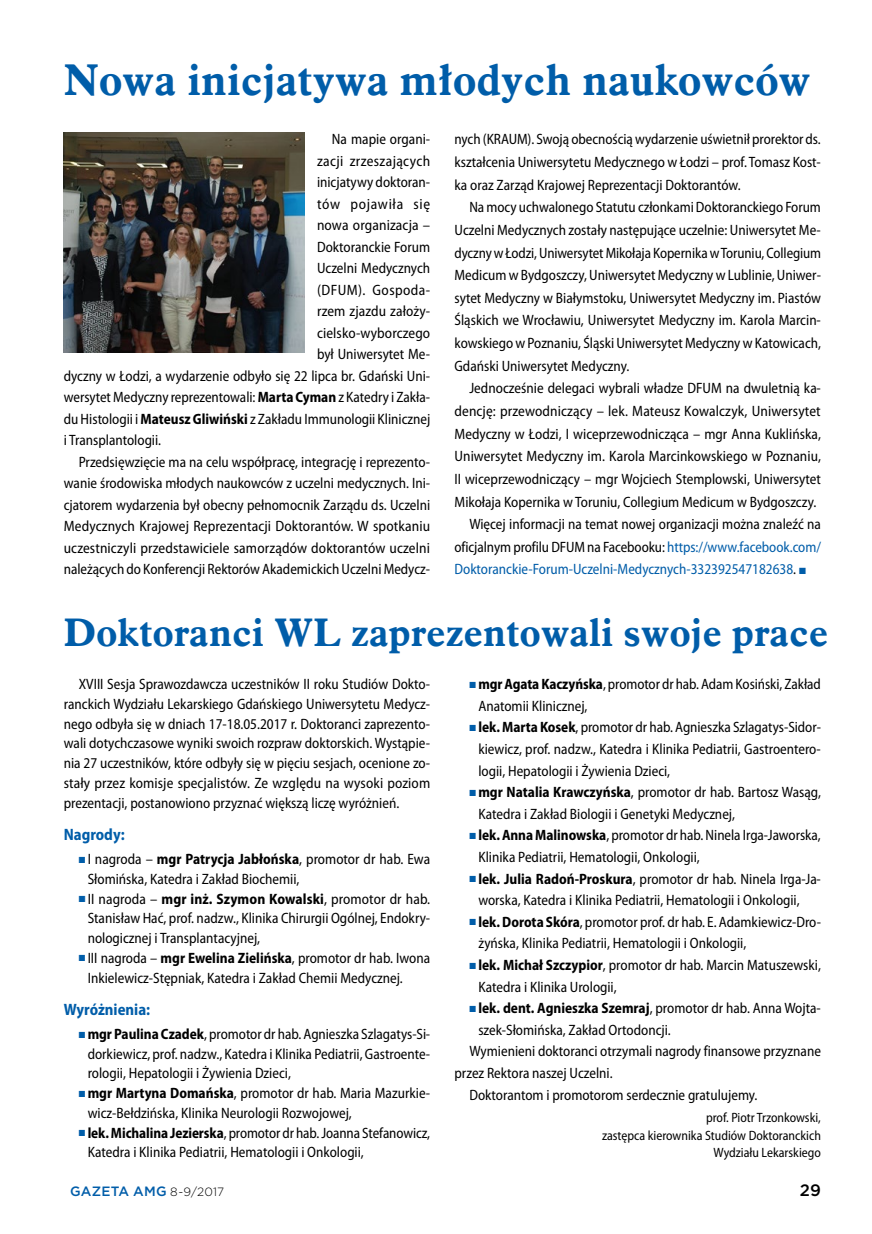
<style>
.page{position:relative;width:872px;height:1234px;background:#fff}
.page>*{position:absolute;margin:0;border:0;box-sizing:border-box;transform-origin:0 0}
.t1{font:700 43.5px "Aldine 721 EU";letter-spacing:.005em;color:#005da9}
.t2{font:700 39px "Aldine 721 EU";letter-spacing:.005em;color:#005da9}
.t3{font:700 semi-condensed 16.5px "Myriad Pro";color:#005da9;scale:.96 1}
.t4{font:500 16.5px "Gotham";color:#000}
.t5{font:semi-condensed 15px/19.6px "Myriad Pro";color:#000;scale:.96 1}
.t6{font:semi-condensed 15px/22.6px "Myriad Pro";color:#000;scale:.95 1}
.t7{font:semi-condensed 15px/19.6px "Myriad Pro";color:#000;text-align:justify}
.t8{font:semi-condensed 15px "Myriad Pro";color:#005da9;scale:.96 1}
.t9{font:700 semi-condensed 15px "Myriad Pro";color:#000;scale:.96 1}
.t10{font:semi-condensed 15px "Myriad Pro";letter-spacing:.025em;color:#000}
.t11{font:semi-condensed 15px "Myriad Pro";letter-spacing:.03em;color:#000}
.t12{font:semi-condensed 15px "Myriad Pro";letter-spacing:.05em;color:#000}
.t13{font:semi-condensed 13.5px/17.9px "Myriad Pro";color:#000;text-align:right;scale:.96 1}
.t14{font:500 13.5px "Gotham";letter-spacing:.015em;color:#005da9}
.s1{font-weight:700}
.s2{color:#005da9}
.s3{color:#000}
.s4{font-weight:400}
.s5{font-weight:300;font-size:12px;color:#000}
</style>
<div class="page">
<img style="left:64px;top:133px;width:240px;height:219px">
<h1 class="t1" style="left:64px;top:53px;width:748px">Nowa inicjatywa młodych naukowców</h1>
<p class="t5" style="left:332px;top:129px;width:104px">Na mapie organi-</p>
<p class="t10" style="left:317px;top:152px;width:115px">zacji zrzeszających</p>
<p class="t5" style="left:317px;top:172px;width:119px">inicjatywy doktoran-</p>
<p class="t12" style="left:317px;top:195px;width:115px">tów pojawiła się</p>
<p class="t7" style="left:317px;top:215px;width:115px">nowa organizacja –</p>
<p class="t5" style="left:317px;top:237px;width:119px">Doktoranckie Forum</p>
<p class="t5" style="left:317px;top:258px;width:119px">Uczelni Medycznych</p>
<p class="t11" style="left:317px;top:281px;width:115px">(DFUM). Gospoda-</p>
<p class="t7" style="left:317px;top:301px;width:115px">rzem zjazdu założy-</p>
<p class="t7" style="left:317px;top:323px;width:115px">cielsko-wyborczego</p>
<p class="t5" style="left:317px;top:344px;width:119px">był Uniwersytet Me-</p>
<p class="t5" style="left:64px;top:366px;width:383px">dyczny w Łodzi, a wydarzenie odbyło się 22 lipca br. Gdański Uni-</p>
<p class="t5" style="left:64px;top:387px;width:383px">wersytet Medyczny reprezentowali: <span class="s1">Marta Cyman</span> z Katedry i Zakła-</p>
<p class="t5" style="left:64px;top:409px;width:383px">du Histologii i <span class="s1">Mateusz Gliwiński</span> z Zakładu Immunologii Klinicznej</p>
<p class="t5" style="left:64px;top:430px;width:103px">i Transplantologii.</p>
<p class="t5" style="left:79px;top:452px;width:368px">Przedsięwzięcie ma na celu współpracę, integrację i reprezento-</p>
<p class="t5" style="left:64px;top:473px;width:383px">wanie środowiska młodych naukowców z uczelni medycznych. Ini-</p>
<p class="t5" style="left:64px;top:495px;width:383px">cjatorem wydarzenia był obecny pełnomocnik Zarządu ds. Uczelni</p>
<p class="t7" style="left:64px;top:516px;width:368px">Medycznych Krajowej Reprezentacji Doktorantów. W spotkaniu</p>
<p class="t7" style="left:64px;top:537px;width:368px">uczestniczyli przedstawiciele samorządów doktorantów uczelni</p>
<p class="t5" style="left:64px;top:559px;width:383px">należących do Konferencji Rektorów Akademickich Uczelni Medycz-</p>
<p class="t6" style="left:454px;top:128px;width:387px;text-align:justify">nych (KRAUM). Swoją obecnością wydarzenie uświetnił prorektor ds. kształcenia Uniwersytetu Medycznego w Łodzi – prof. Tomasz Kost&shy;ka oraz Zarząd Krajowej Reprezentacji Doktorantów.</p>
<p class="t6" style="left:454px;top:196px;width:387px;text-align:justify;text-indent:15px">Na mocy uchwalonego Statutu członkami Doktoranckiego Forum Uczelni Medycznych zostały następujące uczelnie: Uniwersytet Me&shy;dyczny w Łodzi, Uniwersytet Mikołaja Kopernika w Toruniu, Collegium Medicum w Bydgoszczy, Uniwersytet Medyczny w Lublinie, Uniwer&shy;sytet Medyczny w Białymstoku, Uniwersytet Medyczny im. Piastów Śląskich we Wrocławiu, Uniwersytet Medyczny im. Karola Marcin&shy;kowskiego w Poznaniu, Śląski Uniwersytet Medyczny w Katowicach, Gdański Uniwersytet Medyczny.</p>
<p class="t5" style="left:469px;top:378px;width:368px">Jednocześnie delegaci wybrali władze DFUM na dwuletnią ka-</p>
<p class="t7" style="left:454px;top:401px;width:368px">dencję: przewodniczący – lek. Mateusz Kowalczyk, Uniwersytet</p>
<p class="t7" style="left:454px;top:423px;width:368px">Medyczny w Łodzi, I wiceprzewodnicząca – mgr Anna Kuklińska,</p>
<p class="t7" style="left:454px;top:446px;width:368px">Uniwersytet Medyczny im. Karola Marcinkowskiego w Poznaniu,</p>
<p class="t5" style="left:454px;top:468px;width:383px">II wiceprzewodniczący – mgr Wojciech Stemplowski, Uniwersytet</p>
<p class="t5" style="left:454px;top:491px;width:378px">Mikołaja Kopernika w Toruniu, Collegium Medicum w Bydgoszczy.</p>
<p class="t5" style="left:469px;top:514px;width:368px">Więcej informacji na temat nowej organizacji można znaleźć na</p>
<p class="t6" style="left:454px;top:535px;width:387px">oficjalnym profilu DFUM na Facebooku: <span class="s2">https://www.facebook.com/</span></p>
<p class="t8" style="left:454px;top:560px;width:367px">Doktoranckie-Forum-Uczelni-Medycznych-332392547182638<span class="s3">.</span> ■</p>
<h2 class="t2" style="left:64px;top:608px;width:766px">Doktoranci WL zaprezentowali swoje prace</h2>
<p class="t5" style="left:64px;top:674px;width:383px;text-align:justify;text-indent:15px">XVIII Sesja Sprawozdawcza uczestników II roku Studiów Dokto&shy;ranckich Wydziału Lekarskiego Gdańskiego Uniwersytetu Medycz&shy;nego odbyła się w dniach 17-18.05.2017 r. Doktoranci zaprezento&shy;wali dotychczasowe wyniki swoich rozpraw doktorskich. Wystąpie&shy;nia 27 uczestników, które odbyły się w pięciu sesjach, ocenione zo&shy;stały przez komisje specjalistów. Ze względu na wysoki poziom prezentacji, postanowiono przyznać większą liczę wyróżnień.</p>
<p class="t3" style="left:64px;top:823px;width:65px">Nagrody:</p>
<p class="t5" style="left:88px;top:848px;width:358px;text-indent:-9px"><span class="s2">■</span> I nagroda – <span class="s1">mgr Patrycja Jabłońska</span>, promotor dr hab. Ewa<br>Słomińska, Katedra i Zakład Biochemii,</p>
<p class="t7" style="left:88px;top:888px;width:344px;text-indent:-9px"><span class="s2">■</span> II nagroda – <span class="s1">mgr inż. Szymon Kowalski</span>, promotor dr hab.<br>Stanisław Hać, prof. nadzw., Klinika Chirurgii Ogólnej, Endokry&shy;nologicznej i Transplantacyjnej,</p>
<p class="t5" style="left:88px;top:947px;width:358px;text-indent:-9px"><span class="s2">■</span> III nagroda – <span class="s1">mgr Ewelina Zielińska</span>, promotor dr hab. Iwona<br>Inkielewicz-Stępniak, Katedra i Zakład Chemii Medycznej.</p>
<p class="t3" style="left:64px;top:998px;width:91px">Wyróżnienia:</p>
<p class="t5" style="left:88px;top:1023px;width:358px;text-align:justify;text-indent:-9px"><span class="s2">■</span> <span class="s1">mgr Paulina Czadek</span>, promotor dr hab. Agnieszka Szlagatys-Si&shy;dorkiewicz, prof. nadzw., Katedra i Klinika Pediatrii, Gastroente&shy;rologii, Hepatologii i Żywienia Dzieci,</p>
<p class="t5" style="left:88px;top:1082px;width:358px;text-indent:-9px"><span class="s2">■</span> <span class="s1">mgr Martyna Domańska</span>, promotor dr hab. Maria Mazurkie&shy;wicz-Bełdzińska, Klinika Neurologii Rozwojowej,</p>
<p class="t6" style="left:88px;top:1122px;width:362px;line-height:19.6px;text-indent:-9px"><span class="s2">■</span> <span class="s1">lek. Michalina Jezierska</span>, promotor dr hab. Joanna Stefanowicz,<br>Katedra i Klinika Pediatrii, Hematologii i Onkologii,</p>
<p class="t6" style="left:478px;top:673px;width:362px;line-height:21.6px;text-indent:-9px"><span class="s2">■</span> <span class="s1">mgr Agata Kaczyńska</span>, promotor dr hab. Adam Kosiński, Zakład<br>Anatomii Klinicznej,</p>
<p class="t5" style="left:478px;top:716px;width:358px;line-height:21.6px;text-align:justify;text-indent:-9px"><span class="s2">■</span> <span class="s1">lek. Marta Kosek</span>, promotor dr hab. Agnieszka Szlagatys-Sidor&shy;kiewicz, prof. nadzw., Katedra i Klinika Pediatrii, Gastroentero&shy;logii, Hepatologii i Żywienia Dzieci,</p>
<p class="t5" style="left:478px;top:781px;width:358px;line-height:21.6px;text-indent:-9px"><span class="s2">■</span> <span class="s1">mgr Natalia Krawczyńska</span>, promotor dr hab. Bartosz Wasąg,<br>Katedra i Zakład Biologii i Genetyki Medycznej,</p>
<p class="t6" style="left:478px;top:824px;width:362px;line-height:21.6px;text-indent:-9px"><span class="s2">■</span> <span class="s1">lek. Anna Malinowska</span>, promotor dr hab. Ninela Irga-Jaworska,<br>Klinika Pediatrii, Hematologii, Onkologii,</p>
<p class="t5" style="left:478px;top:867px;width:358px;line-height:21.6px;text-indent:-9px"><span class="s2">■</span> <span class="s1">lek. Julia Radoń-Proskura</span>, promotor dr hab. Ninela Irga-Ja&shy;worska, Katedra i Klinika Pediatrii, Hematologii i Onkologii,</p>
<p class="t5" style="left:478px;top:910px;width:358px;line-height:21.6px;text-indent:-9px"><span class="s2">■</span> <span class="s1">lek. Dorota Skóra</span>, promotor prof. dr hab. E. Adamkiewicz-Dro&shy;żyńska, Klinika Pediatrii, Hematologii i Onkologii,</p>
<p class="t5" style="left:478px;top:953px;width:358px;line-height:21.6px;text-indent:-9px"><span class="s2">■</span> <span class="s1">lek. Michał Szczypior</span>, promotor dr hab. Marcin Matuszewski,<br>Katedra i Klinika Urologii,</p>
<p class="t9" style="left:469px;top:998px;width:368px"><span class="s2">■</span> lek. dent. Agnieszka Szemraj<span class="s4">, promotor dr hab. Anna Wojta-</span></p>
<p class="t5" style="left:478px;top:1019px;width:202px">szek-Słomińska, Zakład Ortodoncji.</p>
<p class="t5" style="left:469px;top:1041px;width:368px">Wymienieni doktoranci otrzymali nagrody finansowe przyznane</p>
<p class="t5" style="left:454px;top:1062px;width:166px">przez Rektora naszej Uczelni.</p>
<p class="t5" style="left:469px;top:1084px;width:302px">Doktorantom i promotorom serdecznie gratulujemy.</p>
<p class="t13" style="left:602px;top:1107px;width:229px">prof. Piotr Trzonkowski,<br>zastępca kierownika Studiów Doktoranckich<br>Wydziału Lekarskiego</p>
<p class="t14" style="left:70px;top:1182px;width:156px">GAZETA AMG <span class="s5">8-9/2017</span></p>
<p class="t4" style="left:800px;top:1179px;width:23px">29</p>
</div>
